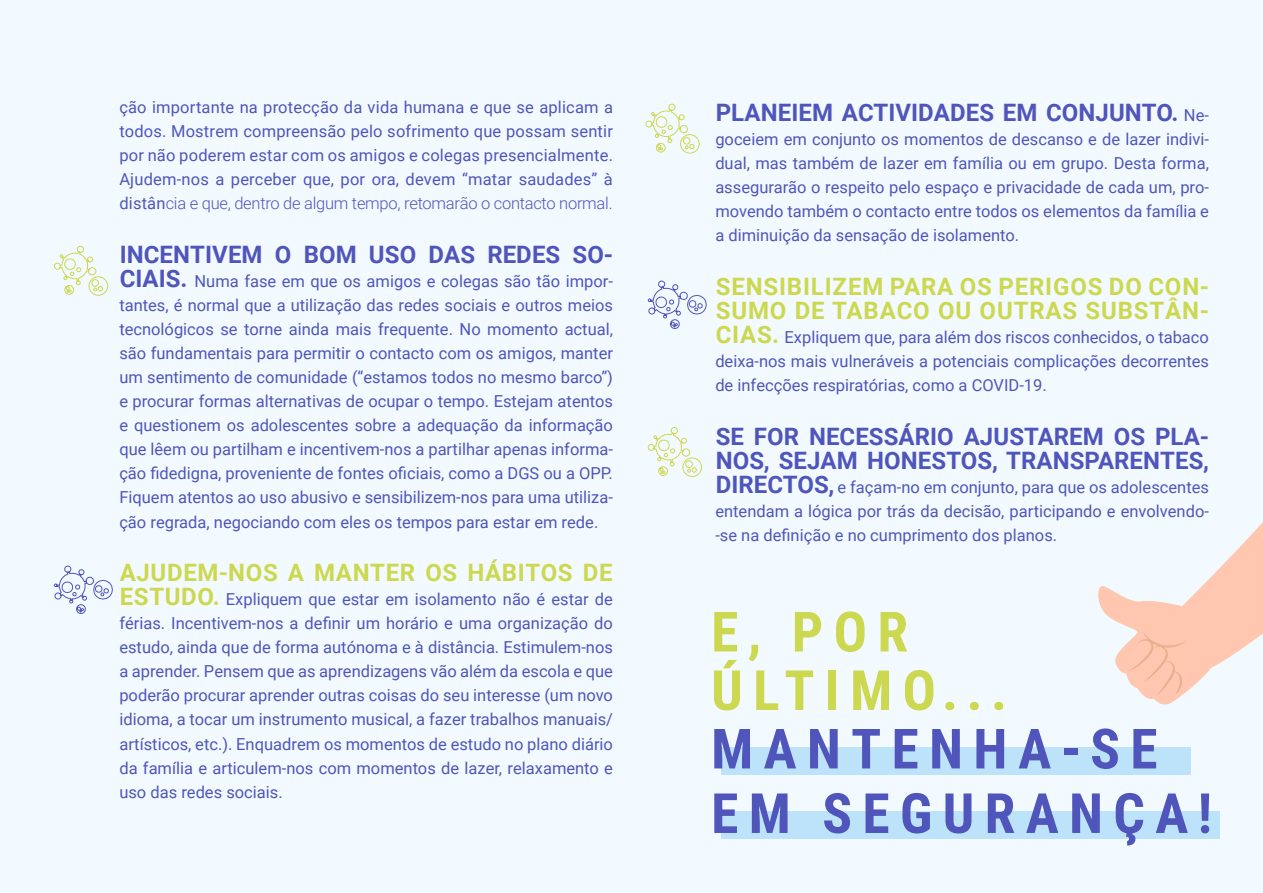
<style>
.page{position:relative;width:1263px;height:893px;background:#f2faff}
.page>*{position:absolute;margin:0;border:0;box-sizing:border-box;transform-origin:0 0}
.t1{font:700 55.5px/64.5px "Roboto Condensed";letter-spacing:.185em;color:#4f55bb}
.t2{font:700 55.5px/58.5px "Roboto Condensed";letter-spacing:.185em;color:#ccd850}
.t3{font:700 24px/24px "Roboto";letter-spacing:.005em;color:#4f55bb}
.t4{font:700 24px/24px "Roboto";letter-spacing:.035em;color:#ccd850}
.t5{font:16.5px/24px "Roboto";color:#4f55bb;text-align:justify}
.s1{font-weight:300}
.s2{font-weight:700;font-size:24px}
.s3{font-weight:700;font-size:24px;color:#ccd850}
.s4{font-weight:400;font-size:16.5px}
</style>
<div class="page">
<div style="left:721px;top:747px;width:470px;height:28px;background:#bde3fa"></div>
<div style="left:721px;top:812px;width:498px;height:27px;background:#bde3fa"></div>
<svg style="left:53px;top:565px;width:60px;height:49px"></svg>
<svg style="left:647px;top:280px;width:60px;height:49px"></svg>
<svg style="left:645px;top:103px;width:55px;height:51px"></svg>
<svg style="left:648px;top:427px;width:54px;height:50px"></svg>
<svg style="left:54px;top:245px;width:54px;height:51px"></svg>
<svg style="left:1098px;top:522px;width:165px;height:183px"></svg>
<svg style="left:1127px;top:631px;width:59px;height:65px;background:#fbc7b1"></svg>
<p class="t5" style="left:119px;top:95px;width:495px">ção importante na protecção da vida humana e que se aplicam a todos. Mostrem compreensão pelo sofrimento que possam sentir por não poderem estar com os amigos e colegas presencialmente.<br>Ajudem-nos a perceber que, por ora, devem “matar saudades” à distân<span class="s1">cia e que, dentro de algum tempo, retomarão o contacto normal.</span></p>
<h2 class="t3" style="left:120px;top:242px;width:495px">INCENTIVEM O BOM USO DAS REDES SO-</h2>
<p class="t5" style="left:119px;top:269px;width:495px"><span class="s2">CIAIS.</span> Numa fase em que os amigos e colegas são tão impor&shy;tantes, é normal que a utilização das redes sociais e outros meios tecnológicos se torne ainda mais frequente. No momento actual, são fundamentais para permitir o contacto com os amigos, manter um sentimento de comunidade (“estamos todos no mesmo barco”) e procurar formas alternativas de ocupar o tempo. Estejam atentos e questionem os adolescentes sobre a adequação da informação que lêem ou partilham e incentivem-nos a partilhar apenas informa&shy;ção fidedigna, proveniente de fontes oficiais, como a DGS ou a OPP.<br>Fiquem atentos ao uso abusivo e sensibilizem-nos para uma utiliza&shy;ção regrada, negociando com eles os tempos para estar em rede.</p>
<h2 class="t4" style="left:120px;top:560px;width:494px">AJUDEM-NOS A MANTER OS HÁBITOS DE</h2>
<p class="t5" style="left:119px;top:587px;width:495px"><span class="s3">ESTUDO.</span> Expliquem que estar em isolamento não é estar de férias. Incentivem-nos a definir um horário e uma organização do estudo, ainda que de forma autónoma e à distância. Estimulem-nos a aprender. Pensem que as aprendizagens vão além da escola e que poderão procurar aprender outras coisas do seu interesse (um novo idioma, a tocar um instrumento musical, a fazer trabalhos manuais/ artísticos, etc.). Enquadrem os momentos de estudo no plano diário da família e articulem-nos com momentos de lazer, relaxamento e uso das redes sociais.</p>
<h2 class="t3" style="left:716px;top:100px;width:495px">PLANEIEM ACTIVIDADES EM CONJUNTO. <span class="s4">Ne-</span></h2>
<p class="t5" style="left:715px;top:127px;width:495px">goceiem em conjunto os momentos de descanso e de lazer indivi&shy;dual, mas também de lazer em família ou em grupo. Desta forma, assegurarão o respeito pelo espaço e privacidade de cada um, pro&shy;movendo também o contacto entre todos os elementos da família e a diminuição da sensação de isolamento.</p>
<h2 class="t4" style="left:716px;top:274px;width:495px">SENSIBILIZEM PARA OS PERIGOS DO CON-<br>SUMO DE TABACO OU OUTRAS SUBSTÂN-</h2>
<p class="t5" style="left:715px;top:325px;width:495px"><span class="s3">CIAS.</span> Expliquem que, para além dos riscos conhecidos, o tabaco deixa-nos mais vulneráveis a potenciais complicações decorrentes de infecções respiratórias, como a COVID-19.</p>
<h2 class="t3" style="left:716px;top:424px;width:495px">SE FOR NECESSÁRIO AJUSTAREM OS PLA-<br>NOS, SEJAM HONESTOS, TRANSPARENTES,</h2>
<p class="t5" style="left:715px;top:475px;width:495px"><span class="s2">DIRECTOS,</span> e façam-no em conjunto, para que os adolescentes entendam a lógica por trás da decisão, participando e envolvendo--se na definição e no cumprimento dos planos.</p>
<h1 class="t2" style="left:711px;top:600px;width:297px">E, POR<br>ÚLTIMO...</h1>
<h1 class="t1" style="left:711px;top:714px;width:502px">MANTENHA-SE<br>EM SEGURANÇA!</h1>
</div>
